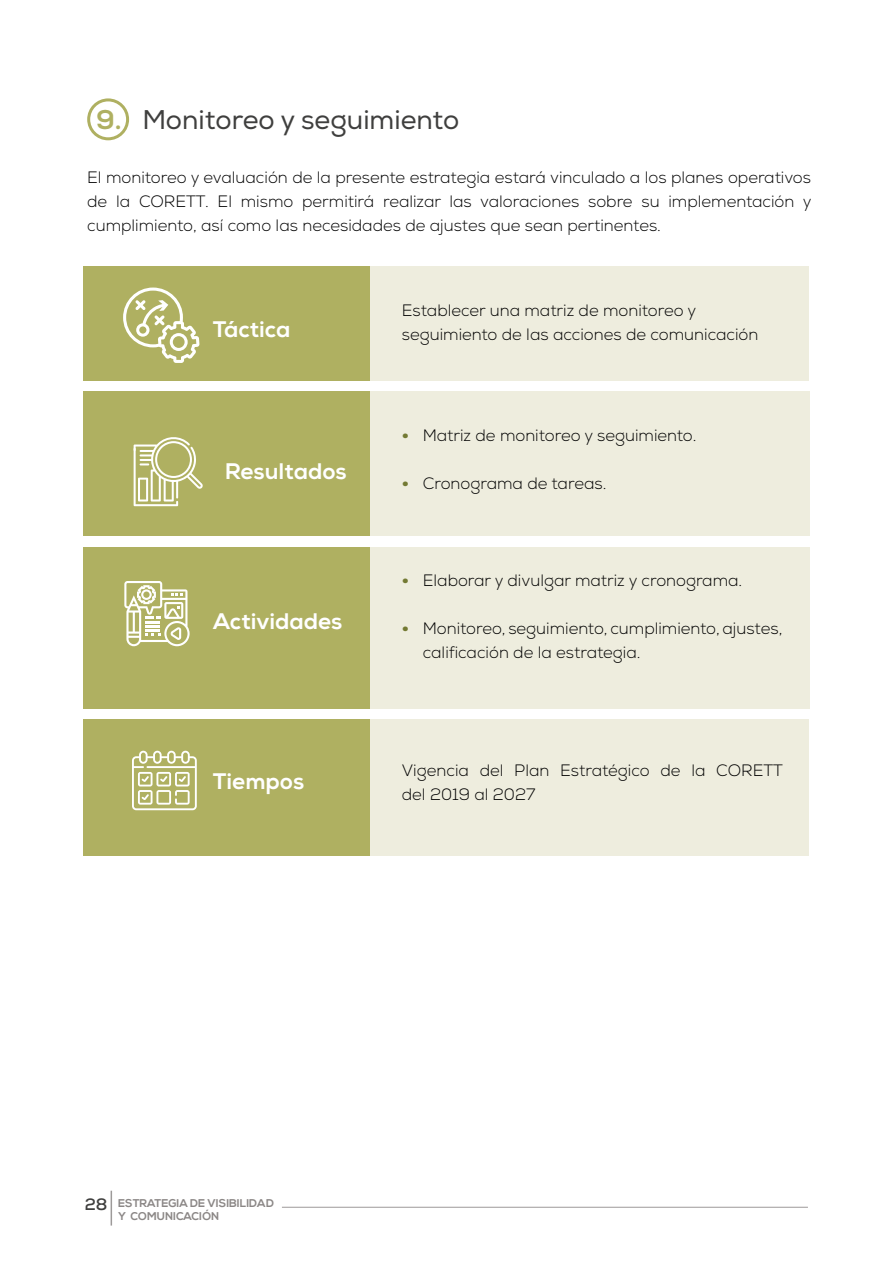
<style>
.page{position:relative;width:893px;height:1263px;background:#fff}
.page>*{position:absolute;margin:0;border:0;box-sizing:border-box;transform-origin:0 0}
.Fotda{font:27px "Nexa";color:#3f3f3e}
.Bold_palabras{font:800 22.5px "Nexa";color:#fff}
.Texto_cuerpo_coalici{font:300 16.5px/24px "Nexa";color:#000}
.t1{font:700 11.25px/13.5px "Nexa";color:#8b8786}
.s1{font-weight:800;color:#afb061}
.s2{font-weight:900;color:#737a33}
.s3{font-size:16.5px;color:#3f3f3e}
</style>
<div class="page">
<hr style="left:111px;top:1191px;width:1px;height:34px;background:#9d9a99">
<hr style="left:282px;top:1207px;width:526px;height:1px;background:#9d9a99">
<div style="left:87px;top:98px;width:42px;height:42px;border:3px solid #afb061;border-radius:50%"></div>
<div style="left:84px;top:266px;width:361px;height:115px;background:#afb061"></div>
<div style="left:84px;top:719px;width:361px;height:136px;background:#afb061"></div>
<div style="left:84px;top:391px;width:309px;height:145px;background:#afb061"></div>
<div style="left:84px;top:547px;width:309px;height:161px;background:#afb061"></div>
<div style="left:370px;top:391px;width:440px;height:145px;background:#eeedde"></div>
<div style="left:370px;top:547px;width:440px;height:161px;background:#eeedde"></div>
<div style="left:370px;top:266px;width:438px;height:115px;background:#eeedde"></div>
<div style="left:370px;top:719px;width:438px;height:136px;background:#eeedde"></div>
<svg style="left:134px;top:437px;width:69px;height:69px"></svg>
<svg style="left:132px;top:751px;width:65px;height:59px"></svg>
<svg style="left:124px;top:581px;width:66px;height:65px"></svg>
<svg style="left:123px;top:288px;width:76px;height:75px"></svg>
<p class="Fotda" style="left:96px;top:103px;width:365px"><span class="s1">9.</span> Monitoreo y seguimiento</p>
<p class="Texto_cuerpo_coalici" style="left:87px;top:166px;width:726px;text-align:justify">El monitoreo y evaluación de la presente estrategia estará vinculado a los planes operativos de la CORETT. El mismo permitirá realizar las valoraciones sobre su implementación y cumplimiento, así como las necesidades de ajustes que sean pertinentes.</p>
<p class="Bold_palabras" style="left:213px;top:315px;width:79px">Táctica</p>
<p class="Bold_palabras" style="left:225px;top:457px;width:124px">Resultados</p>
<p class="Bold_palabras" style="left:213px;top:608px;width:131px">Actividades</p>
<p class="Bold_palabras" style="left:213px;top:768px;width:93px">Tiempos</p>
<p class="Texto_cuerpo_coalici" style="left:402px;top:298px;width:358px">Establecer una matriz de monitoreo y seguimiento de las acciones de comunicación</p>
<p class="Texto_cuerpo_coalici" style="left:402px;top:423px;width:296px"><span class="s2">•</span> Matriz de monitoreo y seguimiento.</p>
<p class="Texto_cuerpo_coalici" style="left:402px;top:471px;width:206px"><span class="s2">•</span> Cronograma de tareas.</p>
<p class="Texto_cuerpo_coalici" style="left:402px;top:569px;width:342px"><span class="s2">•</span> Elaborar y divulgar matriz y cronograma.</p>
<p class="Texto_cuerpo_coalici" style="left:423px;top:617px;width:361px;text-indent:-21px"><span class="s2">•</span> Monitoreo, seguimiento, cumplimiento, ajustes, calificación de la estrategia.</p>
<p class="Texto_cuerpo_coalici" style="left:402px;top:759px;width:383px">Vigencia del Plan Estratégico de la CORETT del 2019 al 2027</p>
<p class="t1" style="left:118px;top:1196px;width:157px;text-indent:-33px"><span class="s3">28</span> ESTRATEGIA DE VISIBILIDAD<br>Y COMUNICACIÓN</p>
</div>
